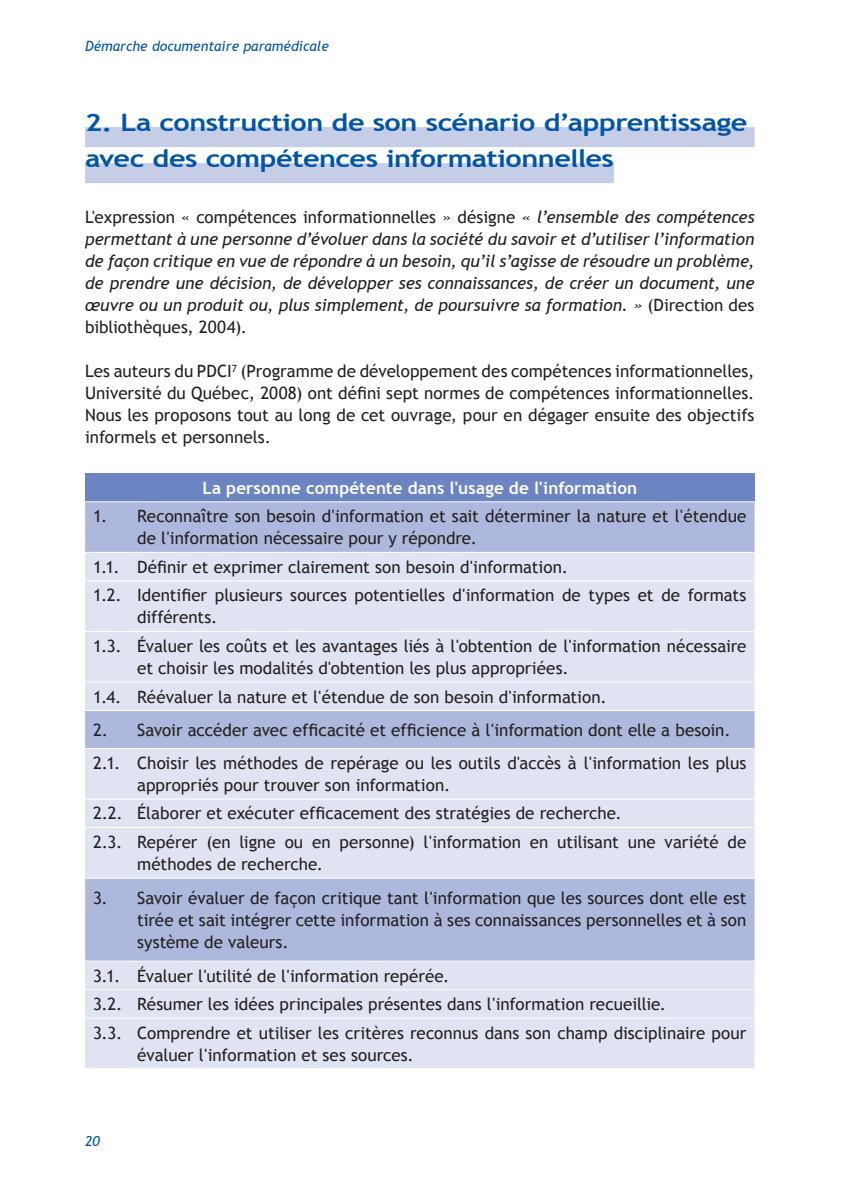
<style>
.page{position:relative;width:851px;height:1191px;background:#fff}
.page>*{position:absolute;margin:0;border:0;box-sizing:border-box;transform-origin:0 0}
.t1{font:700 24px/36px "Trebuchet MS";letter-spacing:-.015em;color:#0155a5;scale:1.2 1}
.t2{font:17px/28.6px "Trebuchet MS";color:#231f20}
.t3{font:italic 17px/22px "Trebuchet MS";color:#231f20;text-align:justify}
.t4{font:700 17px "Trebuchet MS";letter-spacing:.01em;color:#fff}
.t5{font:italic 14px "Trebuchet MS";color:#0155a5}
.s1{font-style:normal}
</style>
<div class="page">
<div style="left:85px;top:127px;width:669px;height:20px;background:#c6cde7"></div>
<div style="left:85px;top:163px;width:529px;height:20px;background:#c6cde7"></div>
<div style="left:85px;top:473px;width:669px;height:29px;background:#6c84c1"></div>
<div style="left:85px;top:502px;width:669px;height:50px;background:#adb8dc"></div>
<svg style="left:85px;top:553px;width:669px;height:515px;background:#d4d9ec"></svg>
<hr style="left:85px;top:501px;width:669px;height:1px;background:#fff">
<hr style="left:85px;top:580px;width:669px;height:1px;background:#fff">
<hr style="left:85px;top:631px;width:669px;height:1px;background:#fff">
<hr style="left:85px;top:681px;width:669px;height:1px;background:#fff">
<hr style="left:85px;top:710px;width:669px;height:1px;background:#fff">
<hr style="left:85px;top:748px;width:669px;height:1px;background:#fff">
<hr style="left:85px;top:798px;width:669px;height:1px;background:#fff">
<hr style="left:85px;top:827px;width:669px;height:1px;background:#fff">
<hr style="left:85px;top:877px;width:669px;height:1px;background:#fff">
<hr style="left:85px;top:960px;width:669px;height:1px;background:#fff">
<hr style="left:85px;top:989px;width:669px;height:1px;background:#fff">
<hr style="left:85px;top:1017px;width:669px;height:1px;background:#fff">
<p class="t5" style="left:85px;top:38px;width:245px">Démarche documentaire paramédicale</p>
<h1 class="t1" style="left:85px;top:105px;width:553px">2. La construction de son scénario d’apprentissage avec des compétences informationnelles</h1>
<p class="t3" style="left:85px;top:206px;width:671px"><span class="s1">L'expression « compétences informationnelles » désigne</span> « l’ensemble des compétences permettant à une personne d’évoluer dans la société du savoir et d’utiliser l’information de façon critique en vue de répondre à un besoin, qu’il s’agisse de résoudre un problème, de prendre une décision, de développer ses connaissances, de créer un document, une œuvre ou un produit ou, plus simplement, de poursuivre sa formation. » <span class="s1">(Direction des bibliothèques, 2004).</span></p>
<p class="t2" style="left:85px;top:360px;width:670px;line-height:22px;text-align:justify">Les auteurs du PDCI<sup>7</sup> (Programme de développement des compétences informationnelles, Université du Québec, 2008) ont défini sept normes de compétences informationnelles.<br>Nous les proposons tout au long de cet ouvrage, pour en dégager ensuite des objectifs informels et personnels.</p>
<p class="t4" style="left:202px;top:477px;width:436px">La personne compétente dans l'usage de l'information</p>
<p class="t2" style="left:137px;top:505px;width:610px;line-height:22px;text-indent:-44px">1. Reconnaître son besoin d'information et sait déterminer la nature et l'étendue de l'information nécessaire pour y répondre.</p>
<p class="t2" style="left:93px;top:553px;width:654px">1.1. Définir et exprimer clairement son besoin d'information.<br>1.2. Identifier plusieurs sources potentielles d'information de types et de formats</p>
<p class="t2" style="left:93px;top:603px;width:654px;text-indent:44px">différents.<br>1.3. Évaluer les coûts et les avantages liés à l'obtention de l'information nécessaire</p>
<p class="t2" style="left:93px;top:654px;width:515px;text-align:center">et choisir les modalités d'obtention les plus appropriées.<br>1.4. Réévaluer la nature et l'étendue de son besoin d'information.</p>
<p class="t2" style="left:93px;top:713px;width:654px;line-height:33.2px">2. Savoir accéder avec efficacité et efficience à l'information dont elle a besoin.<br>2.1. Choisir les méthodes de repérage ou les outils d'accès à l'information les plus</p>
<p class="t2" style="left:93px;top:771px;width:654px;text-indent:44px">appropriés pour trouver son information.<br>2.2. Élaborer et exécuter efficacement des stratégies de recherche.<br>2.3. Repérer (en ligne ou en personne) l'information en utilisant une variété de</p>
<p class="t2" style="left:137px;top:850px;width:187px">méthodes de recherche.</p>
<p class="t2" style="left:137px;top:887px;width:610px;line-height:22px;text-align:justify;text-indent:-44px">3. Savoir évaluer de façon critique tant l'information que les sources dont elle est tirée et sait intégrer cette information à ses connaissances personnelles et à son système de valeurs.</p>
<p class="t2" style="left:93px;top:961px;width:654px">3.1. Évaluer l'utilité de l'information repérée.<br>3.2. Résumer les idées principales présentes dans l'information recueillie.<br>3.3. Comprendre et utiliser les critères reconnus dans son champ disciplinaire pour</p>
<p class="t2" style="left:137px;top:1040px;width:278px">évaluer l'information et ses sources.</p>
<p class="t5" style="left:85px;top:1132px;width:16px">20</p>
</div>
